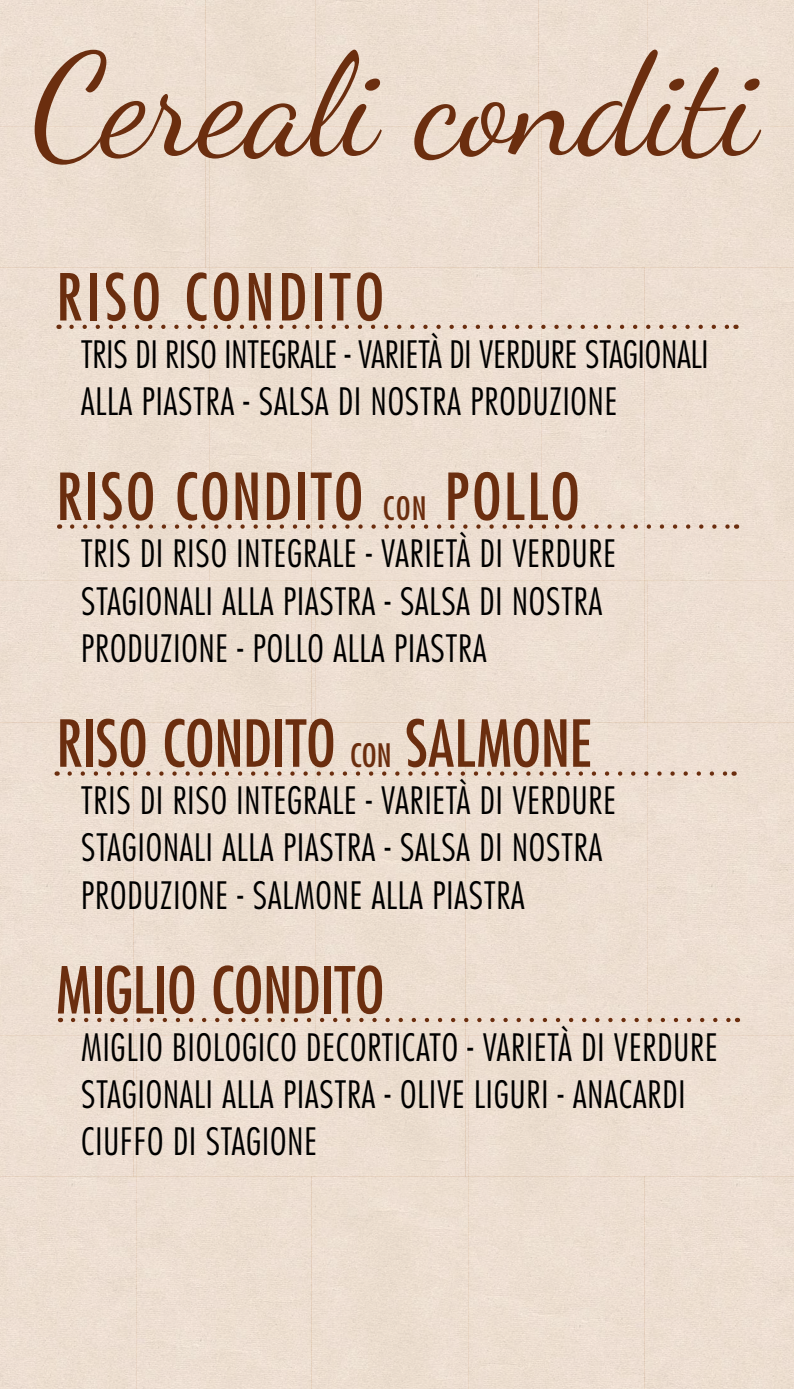
<style>
.page{position:relative;width:794px;height:1389px;background:#edded1}
.page>*{position:absolute;margin:0;border:0;box-sizing:border-box;transform-origin:0 0}
.t1{font:142.62px "Dancing Script OT";color:#6b2e0f}
.t2{font:condensed 63px "Futura Std";letter-spacing:.005em;color:#6b2e0f}
.t3{font:condensed 63px "Futura Std";letter-spacing:.035em;color:#6b2e0f}
.t4{font:condensed 63px "Futura Std";letter-spacing:.065em;color:#6b2e0f}
.t5{font:300 condensed 36.75px/47.2px "Futura Std";letter-spacing:.025em;color:#000}
.t6{font:300 condensed 36.75px/47.2px "Futura Std";color:#000}
.s1{font-size:31.5px}
</style>
<div class="page">
<svg style="left:72px;top:325px;width:657px;height:4px"></svg>
<svg style="left:72px;top:524px;width:657px;height:5px"></svg>
<svg style="left:70px;top:771px;width:657px;height:5px"></svg>
<svg style="left:73px;top:1018px;width:657px;height:4px"></svg>
<h1 class="t1" style="left:32px;top:21px;width:727px">Cereali conditi</h1>
<h2 class="t4" style="left:56px;top:259px;width:329px">RISO CONDITO</h2>
<p class="t6" style="left:81px;top:331px;width:629px">TRIS DI RISO INTEGRALE - VARIETÀ DI VERDURE STAGIONALI<br>ALLA PIASTRA - SALSA DI NOSTRA PRODUZIONE</p>
<h2 class="t3" style="left:56px;top:459px;width:525px">RISO CONDITO <span class="s1">CON</span> POLLO</h2>
<p class="t5" style="left:81px;top:530px;width:536px">TRIS DI RISO INTEGRALE - VARIETÀ DI VERDURE<br>STAGIONALI ALLA PIASTRA - SALSA DI NOSTRA<br>PRODUZIONE - POLLO ALLA PIASTRA</p>
<h2 class="t2" style="left:56px;top:706px;width:536px">RISO CONDITO <span class="s1">CON</span> SALMONE</h2>
<p class="t5" style="left:81px;top:777px;width:536px">TRIS DI RISO INTEGRALE - VARIETÀ DI VERDURE<br>STAGIONALI ALLA PIASTRA - SALSA DI NOSTRA<br>PRODUZIONE - SALMONE ALLA PIASTRA</p>
<h2 class="t2" style="left:56px;top:952px;width:330px">MIGLIO CONDITO</h2>
<p class="t5" style="left:81px;top:1024px;width:638px">MIGLIO BIOLOGICO DECORTICATO - VARIETÀ DI VERDURE<br>STAGIONALI ALLA PIASTRA - OLIVE LIGURI - ANACARDI<br>CIUFFO DI STAGIONE</p>
</div>
